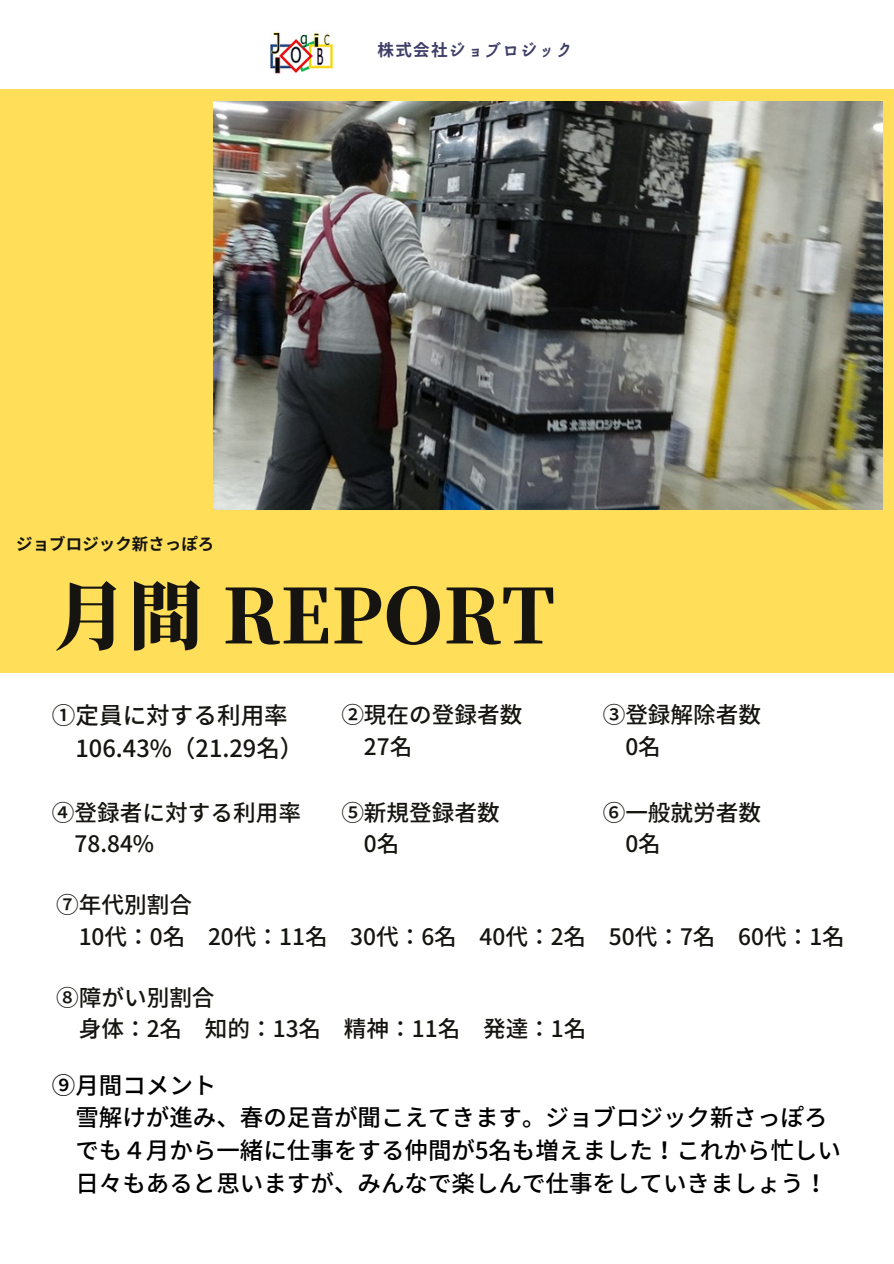
<style>
.page{position:relative;width:894px;height:1264px;background:#fff}
.page>*{position:absolute;margin:0;border:0;box-sizing:border-box;transform-origin:0 0}
.t1{font:800 74.85px "Source Han Serif JP";letter-spacing:.005em;color:#151410}
.t2{font:500 23.55px/32.7px "Noto Sans JP";color:#000}
.t3{font:500 23.55px/32.7px "Noto Sans JP";color:#151410}
.t4{font:500 22.65px/31.7px "Noto Sans JP";color:#151410}
.t5{font:700 16.5px "Noto Sans JP";letter-spacing:.005em;color:#151410}
.t6{font:700 16.5px "irohakaku C";letter-spacing:.08em;color:#3f3e67}
</style>
<div class="page">
<div style="left:0;top:89px;width:893px;height:583px;background:#ffde59"></div>
<img style="left:270px;top:32px;width:63px;height:42px">
<img style="left:213px;top:101px;width:669px;height:409px">
<p class="t6" style="left:377px;top:39px;width:197px">株式会社ジョブロジック</p>
<p class="t5" style="left:16px;top:530px;width:199px">ジョブロジック新さっぽろ</p>
<p class="t1" style="left:53px;top:557px;width:503px">月間 REPORT</p>
<h2 class="t3" style="left:75px;top:698px;width:229px;text-indent:-24px">①定員に対する利用率<br>106.43%（21.29名）</h2>
<h2 class="t4" style="left:364px;top:697px;width:160px;text-indent:-23px">②現在の登録者数<br>27名</h2>
<h2 class="t4" style="left:75px;top:795px;width:228px;text-indent:-23px">④登録者に対する利用率<br>78.84%</h2>
<h2 class="t4" style="left:364px;top:795px;width:137px;text-indent:-23px">⑤新規登録者数<br>0名</h2>
<h2 class="t4" style="left:625px;top:697px;width:137px;text-indent:-23px">③登録解除者数<br>0名</h2>
<h2 class="t4" style="left:625px;top:795px;width:137px;text-indent:-23px">⑥一般就労者数<br>0名</h2>
<h2 class="t4" style="left:79px;top:887px;width:767px;text-indent:-23px">⑦年代別割合<br>10代：0名 20代：11名 30代：6名 40代：2名 50代：7名 60代：1名</h2>
<h2 class="t4" style="left:79px;top:980px;width:509px;text-indent:-23px">⑧障がい別割合<br>身体：2名 知的：13名 精神：11名 発達：1名</h2>
<h1 class="t2" style="left:75px;top:1067px;width:766px;text-indent:-23px">⑨月間コメント<br>雪解けが進み、春の足音が聞こえてきます。ジョブロジック新さっぽろでも４月から一緒に仕事をする仲間が5名も増えました！これから忙しい日々もあると思いますが、みんなで楽しんで仕事をしていきましょう！</h1>
</div>
